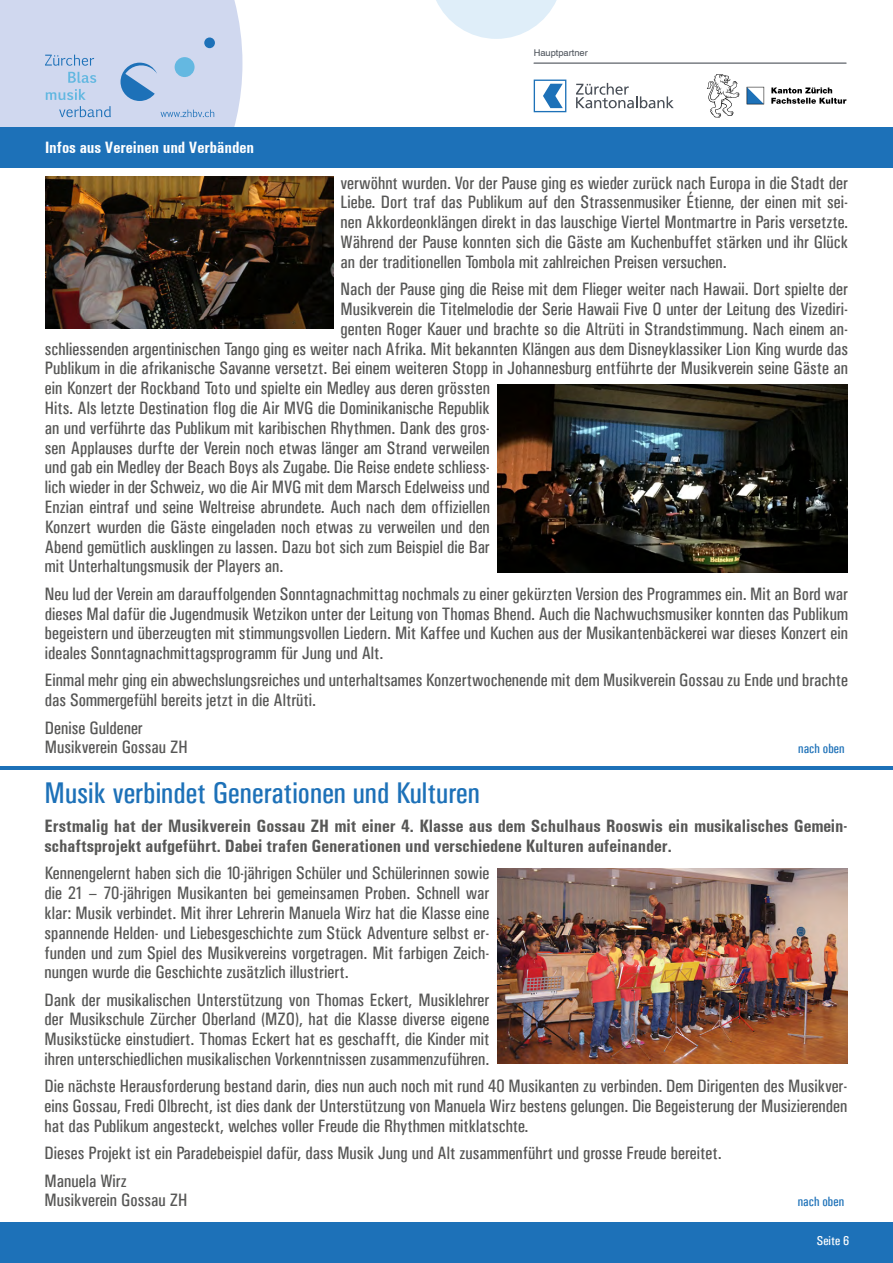
<style>
.page{position:relative;width:893px;height:1263px;background:#fff}
.page>*{position:absolute;margin:0;border:0;box-sizing:border-box;transform-origin:0 0}
.t1{font:30px "Univers Condensed";color:#1d71b8}
.t2{font:18px/19.8px "Univers Condensed";color:#575756;text-align:justify}
.t3{font:700 condensed 18px/19.8px "Univers";color:#575756}
.t4{font:700 condensed 16.5px "Univers";color:#fff}
.t5{font:13.5px "Univers Condensed";color:#1d71b8}
.t6{font:12.9px "Univers Condensed";color:#fff;scale:1.05 1}
.t7{font:9.3px "Helvetica";color:#4a5058}
</style>
<div class="page">
<svg style="left:436px;top:0;width:121px;height:39px"></svg>
<div style="left:0;top:1223px;width:893px;height:40px;background:#1d71b8"></div>
<div style="left:0;top:128px;width:893px;height:40px;background:#1d71b8"></div>
<svg style="left:0;top:0;width:242px;height:128px;background:#c6d3ec"></svg>
<svg style="left:534px;top:80px;width:32px;height:32px"></svg>
<svg style="left:576px;top:83px;width:98px;height:25px"></svg>
<svg style="left:771px;top:87px;width:75px;height:17px"></svg>
<svg style="left:707px;top:74px;width:32px;height:44px"></svg>
<svg style="left:747px;top:87px;width:17px;height:17px"></svg>
<hr style="left:534px;top:63px;width:312px;height:1px;background:#4a5058">
<hr style="left:0;top:766px;width:893px;height:3px;background:#1d71b8">
<img style="left:497px;top:385px;width:351px;height:188px">
<img style="left:45px;top:176px;width:288px;height:152px">
<img style="left:497px;top:868px;width:350px;height:195px">
<p class="t4" style="left:45px;top:138px;width:210px">Infos aus Vereinen und Verbänden</p>
<p class="t7" style="left:534px;top:47px;width:56px">Hauptpartner</p>
<p class="t2" style="left:340px;top:173px;width:509px">verwöhnt wurden. Vor der Pause ging es wieder zurück nach Europa in die Stadt der Liebe. Dort traf das Publikum auf den Strassenmusiker Étienne, der einen mit sei&shy;nen Akkordeonklängen direkt in das lauschige Viertel Montmartre in Paris versetzte.<br>Während der Pause konnten sich die Gäste am Kuchenbuffet stärken und ihr Glück an der traditionellen Tombola mit zahlreichen Preisen versuchen.</p>
<p class="t2" style="left:340px;top:279px;width:509px">Nach der Pause ging die Reise mit dem Flieger weiter nach Hawaii. Dort spielte der</p>
<p class="t2" style="left:340px;top:299px;width:509px">Musikverein die Titelmelodie der Serie Hawaii Five O unter der Leitung des Vizediri-</p>
<p class="t2" style="left:340px;top:319px;width:509px">genten Roger Kauer und brachte so die Altrüti in Strandstimmung. Nach einem an-</p>
<p class="t2" style="left:45px;top:339px;width:804px">schliessenden argentinischen Tango ging es weiter nach Afrika. Mit bekannten Klängen aus dem Disneyklassiker Lion King wurde das</p>
<p class="t2" style="left:45px;top:358px;width:804px">Publikum in die afrikanische Savanne versetzt. Bei einem weiteren Stopp in Johannesburg entführte der Musikverein seine Gäste an</p>
<p class="t2" style="left:45px;top:378px;width:446px">ein Konzert der Rockband Toto und spielte ein Medley aus deren grössten</p>
<p class="t2" style="left:45px;top:398px;width:446px">Hits. Als letzte Destination flog die Air MVG die Dominikanische Republik</p>
<p class="t2" style="left:45px;top:418px;width:446px">an und verführte das Publikum mit karibischen Rhythmen. Dank des gros-</p>
<p class="t2" style="left:45px;top:438px;width:446px">sen Applauses durfte der Verein noch etwas länger am Strand verweilen</p>
<p class="t2" style="left:45px;top:457px;width:446px">und gab ein Medley der Beach Boys als Zugabe. Die Reise endete schliess-</p>
<p class="t2" style="left:45px;top:477px;width:446px">lich wieder in der Schweiz, wo die Air MVG mit dem Marsch Edelweiss und</p>
<p class="t2" style="left:45px;top:497px;width:446px">Enzian eintraf und seine Weltreise abrundete. Auch nach dem offiziellen</p>
<p class="t2" style="left:45px;top:517px;width:446px">Konzert wurden die Gäste eingeladen noch etwas zu verweilen und den</p>
<p class="t2" style="left:45px;top:537px;width:446px">Abend gemütlich ausklingen zu lassen. Dazu bot sich zum Beispiel die Bar</p>
<p class="t2" style="left:45px;top:556px;width:240px">mit Unterhaltungsmusik der Players an.</p>
<p class="t2" style="left:45px;top:584px;width:804px">Neu lud der Verein am darauffolgenden Sonntagnachmittag nochmals zu einer gekürzten Version des Programmes ein. Mit an Bord war dieses Mal dafür die Jugendmusik Wetzikon unter der Leitung von Thomas Bhend. Auch die Nachwuchsmusiker konnten das Publikum begeistern und überzeugten mit stimmungsvollen Liedern. Mit Kaffee und Kuchen aus der Musikantenbäckerei war dieses Konzert ein ideales Sonntagnachmittagsprogramm für Jung und Alt.</p>
<p class="t2" style="left:45px;top:670px;width:804px">Einmal mehr ging ein abwechslungsreiches und unterhaltsames Konzertwochenende mit dem Musikverein Gossau zu Ende und brachte das Sommergefühl bereits jetzt in die Altrüti.</p>
<p class="t2" style="left:45px;top:717px;width:144px">Denise Guldener<br>Musikverein Gossau ZH</p>
<p class="t5" style="left:798px;top:741px;width:48px">nach oben</p>
<h1 class="t1" style="left:45px;top:775px;width:437px">Musik verbindet Generationen und Kulturen</h1>
<p class="t3" style="left:45px;top:816px;width:804px">Erstmalig hat der Musikverein Gossau ZH mit einer 4. Klasse aus dem Schulhaus Rooswis ein musikalisches Gemein&shy;schaftsprojekt aufgeführt. Dabei trafen Generationen und verschiedene Kulturen aufeinander.</p>
<p class="t2" style="left:45px;top:863px;width:446px">Kennengelernt haben sich die 10-jährigen Schüler und Schülerinnen sowie die 21 – 70-jährigen Musikanten bei gemeinsamen Proben. Schnell war klar: Musik verbindet. Mit ihrer Lehrerin Manuela Wirz hat die Klasse eine spannende Helden- und Liebesgeschichte zum Stück Adventure selbst er&shy;funden und zum Spiel des Musikvereins vorgetragen. Mit farbigen Zeich&shy;nungen wurde die Geschichte zusätzlich illustriert.</p>
<p class="t2" style="left:45px;top:990px;width:446px">Dank der musikalischen Unterstützung von Thomas Eckert, Musiklehrer der Musikschule Zürcher Oberland (MZO), hat die Klasse diverse eigene Musikstücke einstudiert. Thomas Eckert hat es geschafft, die Kinder mit ihren unterschiedlichen musikalischen Vorkenntnissen zusammenzuführen.</p>
<p class="t2" style="left:45px;top:1076px;width:804px">Die nächste Herausforderung bestand darin, dies nun auch noch mit rund 40 Musikanten zu verbinden. Dem Dirigenten des Musikver&shy;eins Gossau, Fredi Olbrecht, ist dies dank der Unterstützung von Manuela Wirz bestens gelungen. Die Begeisterung der Musizierenden hat das Publikum angesteckt, welches voller Freude die Rhythmen mitklatschte.</p>
<p class="t2" style="left:45px;top:1139px;width:679px;line-height:27.3px">Dieses Projekt ist ein Paradebeispiel dafür, dass Musik Jung und Alt zusammenführt und grosse Freude bereitet.<br>Manuela Wirz</p>
<p class="t2" style="left:45px;top:1190px;width:144px">Musikverein Gossau ZH</p>
<p class="t5" style="left:798px;top:1194px;width:48px">nach oben</p>
<p class="t6" style="left:817px;top:1233px;width:33px">Seite 6</p>
</div>
